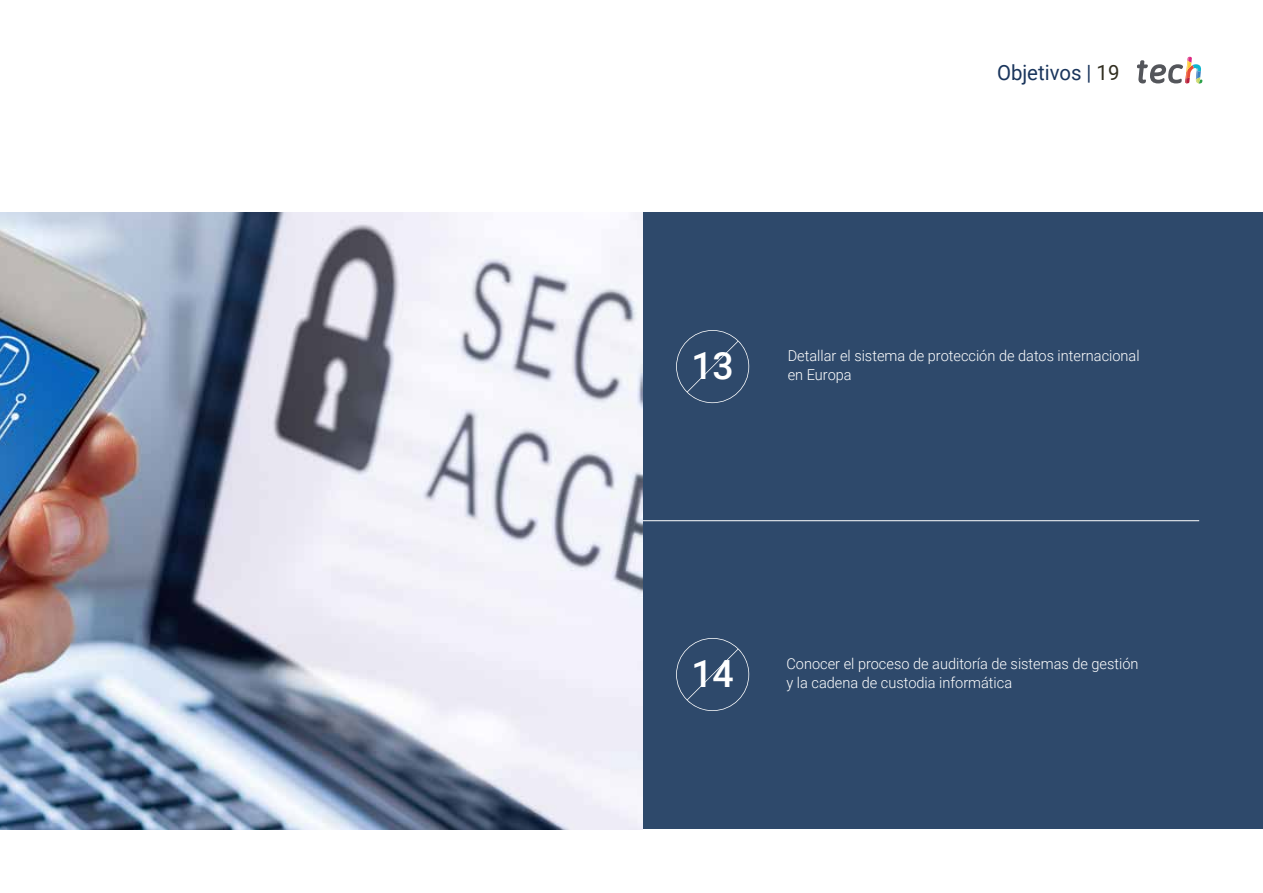
<style>
.page{position:relative;width:1263px;height:893px;background:#fff}
.page>*{position:absolute;margin:0;border:0;box-sizing:border-box;transform-origin:0 0}
.t1{font:500 37.5px "Roboto";color:#fff}
.t2{font:21px "Roboto";color:#1a355c}
.t3{font:300 15px "Roboto";color:#fff}
.s1{color:#312e20}
</style>
<div class="page">
<svg style="left:1137px;top:57px;width:65px;height:27px"></svg>
<div style="left:642px;top:213px;width:621px;height:616px;background:#2e496b"></div>
<svg style="left:676px;top:330px;width:73px;height:73px"></svg>
<svg style="left:676px;top:638px;width:73px;height:73px"></svg>
<hr style="left:0;top:520px;width:1199px;height:1px;background:#fff">
<img style="left:0;top:213px;width:642px;height:616px">
<h2 class="t2" style="left:997px;top:57px;width:124px">Objetivos | <span class="s1">19</span></h2>
<h1 class="t1" style="left:691px;top:340px;width:44px">13</h1>
<p class="t3" style="left:788px;top:345px;width:353px">Detallar el sistema de protección de datos internacional</p>
<p class="t3" style="left:788px;top:365px;width:65px">en Europa</p>
<h1 class="t1" style="left:691px;top:648px;width:44px">14</h1>
<p class="t3" style="left:786px;top:653px;width:354px">Conocer el proceso de auditoría de sistemas de gestión</p>
<p class="t3" style="left:786px;top:672px;width:227px">y la cadena de custodia informática</p>
</div>
